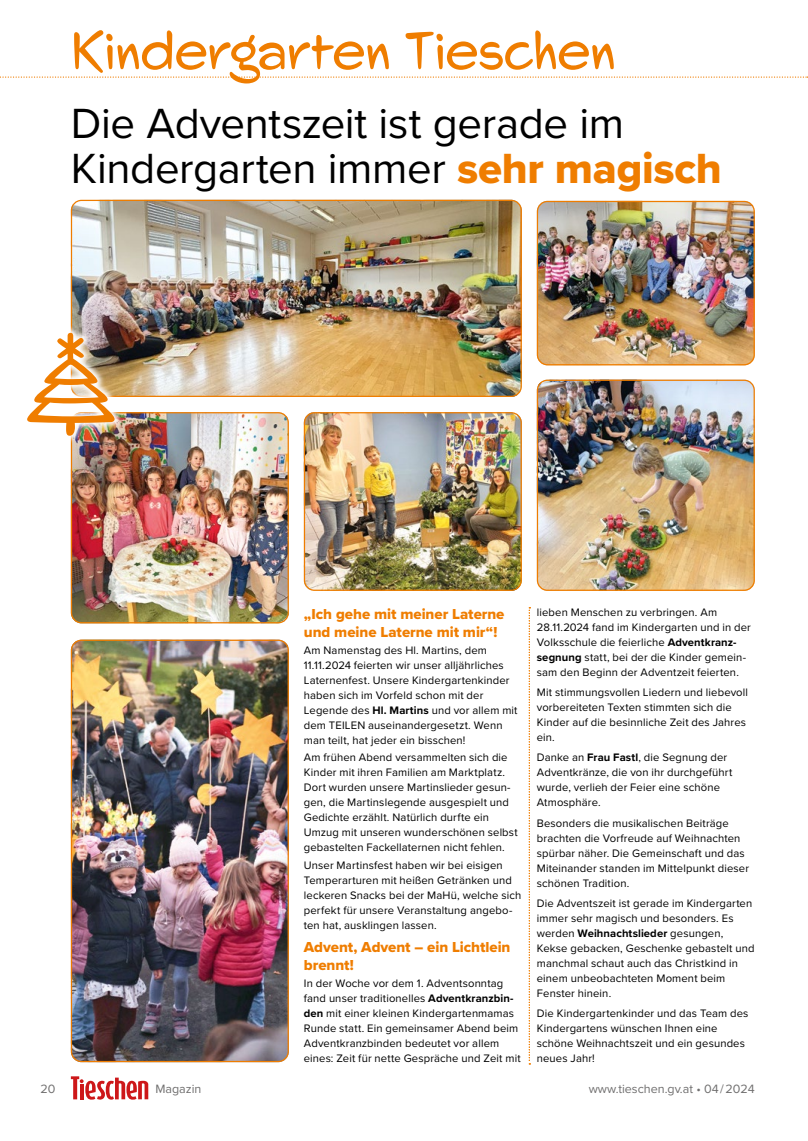
<style>
.page{position:relative;width:808px;height:1141px;background:#fff}
.page>*{position:absolute;margin:0;border:0;box-sizing:border-box;transform-origin:0 0}
.t1{font:53.75px "Swing King";letter-spacing:-.005em;color:#ef7d00}
.t2{font:43.75px/45px "Proxima Nova";letter-spacing:-.01em;color:#000}
.t3{font:15px/17.5px "Proxima Nova Extrabld";color:#ef7d00}
.t4{font:12.5px "Proxima Nova";color:#706f6f}
.t5{font:11.25px/15px "Proxima Nova";letter-spacing:.01em;color:#000}
.s1{font-family:"Proxima Nova Extrabld";color:#ef7d00}
.s2{font-weight:700}
</style>
<div class="page">
<svg style="left:71px;top:1076px;width:78px;height:24px"></svg>
<svg style="left:0;top:76px;width:808px;height:2px"></svg>
<svg style="left:529px;top:607px;width:1px;height:457px"></svg>
<img style="left:304px;top:412px;width:217px;height:179px">
<div style="left:304px;top:412px;width:218px;height:179px;border:1px solid #ef7d00;border-radius:10px"></div>
<img style="left:71px;top:200px;width:451px;height:197px">
<div style="left:71px;top:200px;width:451px;height:197px;border:1px solid #ef7d00;border-radius:10px"></div>
<img style="left:537px;top:380px;width:218px;height:211px">
<div style="left:537px;top:380px;width:218px;height:211px;border:1px solid #ef7d00;border-radius:10px"></div>
<img style="left:537px;top:201px;width:218px;height:164px">
<div style="left:537px;top:201px;width:218px;height:164px;border:1px solid #ef7d00;border-radius:10px"></div>
<img style="left:71px;top:413px;width:218px;height:210px">
<div style="left:71px;top:412px;width:218px;height:211px;border:1px solid #ef7d00;border-radius:10px"></div>
<img style="left:71px;top:640px;width:218px;height:422px">
<div style="left:71px;top:640px;width:218px;height:422px;border:1px solid #ef7d00;border-radius:10px"></div>
<img style="left:70px;top:325px;width:53px;height:119px">
<img style="left:27px;top:333px;width:88px;height:103px">
<h1 class="t1" style="left:71px;top:19px;width:546px">Kindergarten Tieschen</h1>
<h2 class="t2" style="left:71px;top:99px;width:652px">Die Adventszeit ist gerade im<br>Kindergarten immer <span class="s1">sehr magisch</span></h2>
<h3 class="t3" style="left:304px;top:605px;width:202px">„Ich gehe mit meiner Laterne und meine Laterne mit mir“!</h3>
<p class="t5" style="left:304px;top:642px;width:215px">Am Namenstag des Hl. Martins, dem 11.11.2024 feierten wir unser alljährliches Laternenfest. Unsere Kindergartenkinder haben sich im Vorfeld schon mit der Legende des <span class="s2">Hl. Martins</span> und vor allem mit dem TEILEN auseinandergesetzt. Wenn man teilt, hat jeder ein bisschen!</p>
<p class="t5" style="left:304px;top:750px;width:215px">Am frühen Abend versammelten sich die Kinder mit ihren Familien am Marktplatz.<br>Dort wurden unsere Martinslieder gesun&shy;gen, die Martinslegende ausgespielt und Gedichte erzählt. Natürlich durfte ein Umzug mit unseren wunderschönen selbst gebastelten Fackellaternen nicht fehlen.</p>
<p class="t5" style="left:304px;top:857px;width:219px">Unser Martinsfest haben wir bei eisigen Temperarturen mit heißen Getränken und leckeren Snacks bei der MaHü, welche sich perfekt für unsere Veranstaltung angebo&shy;ten hat, ausklingen lassen.</p>
<h3 class="t3" style="left:304px;top:938px;width:208px">Advent, Advent – ein Lichtlein brennt!</h3>
<p class="t5" style="left:304px;top:975px;width:218px">In der Woche vor dem 1. Adventsonntag fand unser traditionelles <span class="s2">Adventkranzbin&shy;den</span> mit einer kleinen Kindergartenmamas Runde statt. Ein gemeinsamer Abend beim Adventkranzbinden bedeutet vor allem eines: Zeit für nette Gespräche und Zeit mit</p>
<p class="t5" style="left:537px;top:604px;width:216px">lieben Menschen zu verbringen. Am 28.11.2024 fand im Kindergarten und in der Volksschule die feierliche <span class="s2">Adventkranz&shy;segnung</span> statt, bei der die Kinder gemein&shy;sam den Beginn der Adventzeit feierten.</p>
<p class="t5" style="left:537px;top:684px;width:213px">Mit stimmungsvollen Liedern und liebevoll vorbereiteten Texten stimmten sich die<br>Kinder auf die besinnliche Zeit des Jahres ein.</p>
<p class="t5" style="left:537px;top:750px;width:197px">Danke an <span class="s2">Frau Fastl</span>, die Segnung der<br>Adventkränze, die von ihr durchgeführt wurde, verlieh der Feier eine schöne<br>Atmosphäre.</p>
<p class="t5" style="left:537px;top:815px;width:214px">Besonders die musikalischen Beiträge brachten die Vorfreude auf Weihnachten spürbar näher. Die Gemeinschaft und das Miteinander standen im Mittelpunkt dieser schönen Tradition.</p>
<p class="t5" style="left:537px;top:895px;width:219px">Die Adventszeit ist gerade im Kindergarten immer sehr magisch und besonders. Es werden <span class="s2">Weihnachtslieder</span> gesungen, Kekse gebacken, Geschenke gebastelt und manchmal schaut auch das Christkind in einem unbeobachteten Moment beim Fenster hinein.</p>
<p class="t5" style="left:537px;top:1005px;width:213px">Die Kindergartenkinder und das Team des<br>Kindergartens wünschen Ihnen eine schöne Weihnachtszeit und ein gesundes neues Jahr!</p>
<p class="t4" style="left:40px;top:1079px;width:17px">20</p>
<p class="t4" style="left:155px;top:1079px;width:48px">Magazin</p>
<p class="t4" style="left:589px;top:1079px;width:167px">www.tieschen.gv.at • 04 / 2024</p>
</div>
